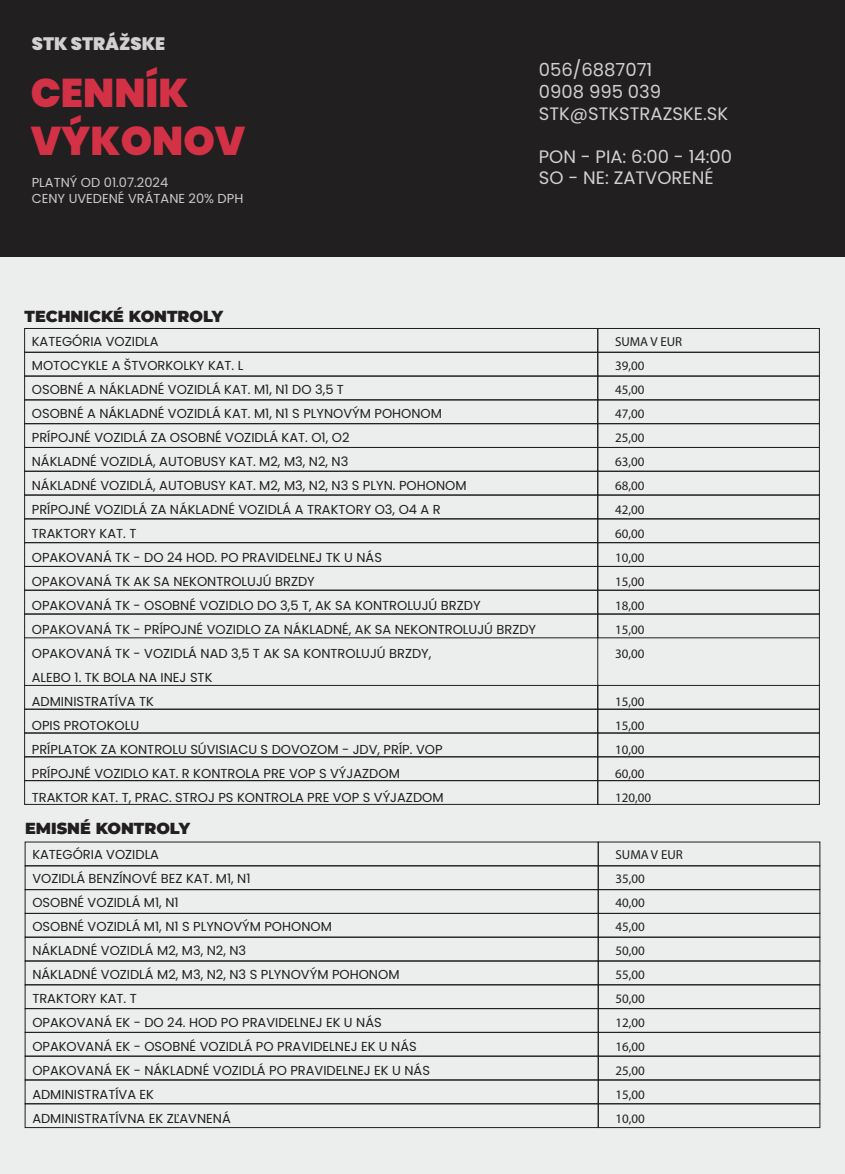
<style>
.page{position:relative;width:845px;height:1174px;background:#fff}
.page>*{position:absolute;margin:0;border:0;box-sizing:border-box;transform-origin:0 0}
.t1{font:900 40px/48px "Poppins";color:#d33146}
.t2{font:18px/21.6px "Poppins";color:#d2d1d1}
.t3{font:900 18px "Poppins";color:#d2d1d1}
.t4{font:900 16px "Montserrat";color:#211f1f}
.t5{font:13px/24px "Poppins";color:#211f1f}
.t6{font:13px/24px "Myriad Pro";color:#211f1f}
.t7{font:13px/15.6px "Poppins";color:#cbcbcb}
</style>
<div class="page">
<div style="left:0;top:0;width:845px;height:849px;background:#211f1f"></div>
<div style="left:0;top:257px;width:845px;height:916px;background:#eceded"></div>
<div style="left:24px;top:375px;width:574px;height:25px;border:1px solid #211f1f"></div>
<div style="left:597px;top:375px;width:223px;height:25px;border:1px solid #211f1f"></div>
<div style="left:24px;top:399px;width:574px;height:25px;border:1px solid #211f1f"></div>
<div style="left:597px;top:399px;width:223px;height:25px;border:1px solid #211f1f"></div>
<div style="left:24px;top:423px;width:574px;height:25px;border:1px solid #211f1f"></div>
<div style="left:597px;top:423px;width:223px;height:25px;border:1px solid #211f1f"></div>
<div style="left:24px;top:447px;width:574px;height:24px;border:1px solid #211f1f"></div>
<div style="left:597px;top:447px;width:223px;height:24px;border:1px solid #211f1f"></div>
<div style="left:24px;top:470px;width:574px;height:25px;border:1px solid #211f1f"></div>
<div style="left:597px;top:470px;width:223px;height:25px;border:1px solid #211f1f"></div>
<div style="left:24px;top:494px;width:574px;height:25px;border:1px solid #211f1f"></div>
<div style="left:597px;top:494px;width:223px;height:25px;border:1px solid #211f1f"></div>
<div style="left:24px;top:518px;width:574px;height:25px;border:1px solid #211f1f"></div>
<div style="left:597px;top:518px;width:223px;height:25px;border:1px solid #211f1f"></div>
<div style="left:24px;top:542px;width:574px;height:25px;border:1px solid #211f1f"></div>
<div style="left:597px;top:542px;width:223px;height:25px;border:1px solid #211f1f"></div>
<div style="left:24px;top:566px;width:574px;height:24px;border:1px solid #211f1f"></div>
<div style="left:597px;top:566px;width:223px;height:24px;border:1px solid #211f1f"></div>
<div style="left:24px;top:589px;width:574px;height:25px;border:1px solid #211f1f"></div>
<div style="left:597px;top:589px;width:223px;height:25px;border:1px solid #211f1f"></div>
<div style="left:24px;top:613px;width:574px;height:25px;border:1px solid #211f1f"></div>
<div style="left:597px;top:613px;width:223px;height:25px;border:1px solid #211f1f"></div>
<div style="left:24px;top:684px;width:574px;height:25px;border:1px solid #211f1f"></div>
<div style="left:597px;top:684px;width:223px;height:25px;border:1px solid #211f1f"></div>
<div style="left:24px;top:708px;width:574px;height:25px;border:1px solid #211f1f"></div>
<div style="left:597px;top:708px;width:223px;height:25px;border:1px solid #211f1f"></div>
<div style="left:24px;top:732px;width:574px;height:25px;border:1px solid #211f1f"></div>
<div style="left:597px;top:732px;width:223px;height:25px;border:1px solid #211f1f"></div>
<div style="left:24px;top:756px;width:574px;height:25px;border:1px solid #211f1f"></div>
<div style="left:597px;top:756px;width:223px;height:25px;border:1px solid #211f1f"></div>
<hr style="left:24px;top:637px;width:1px;height:48px;background:#211f1f">
<hr style="left:819px;top:637px;width:1px;height:48px;background:#211f1f">
<hr style="left:597px;top:637px;width:1px;height:48px;background:#211f1f">
<div style="left:24px;top:328px;width:574px;height:25px;border:1px solid #211f1f"></div>
<div style="left:597px;top:328px;width:223px;height:25px;border:1px solid #211f1f"></div>
<div style="left:24px;top:780px;width:574px;height:24px;border:1px solid #211f1f"></div>
<div style="left:597px;top:780px;width:223px;height:24px;border:1px solid #211f1f"></div>
<div style="left:25px;top:889px;width:574px;height:24px;border:1px solid #211f1f"></div>
<div style="left:598px;top:889px;width:222px;height:24px;border:1px solid #211f1f"></div>
<div style="left:25px;top:912px;width:574px;height:25px;border:1px solid #211f1f"></div>
<div style="left:598px;top:912px;width:222px;height:25px;border:1px solid #211f1f"></div>
<div style="left:25px;top:936px;width:574px;height:25px;border:1px solid #211f1f"></div>
<div style="left:598px;top:936px;width:222px;height:25px;border:1px solid #211f1f"></div>
<div style="left:25px;top:960px;width:574px;height:25px;border:1px solid #211f1f"></div>
<div style="left:598px;top:960px;width:222px;height:25px;border:1px solid #211f1f"></div>
<div style="left:25px;top:984px;width:574px;height:24px;border:1px solid #211f1f"></div>
<div style="left:598px;top:984px;width:222px;height:24px;border:1px solid #211f1f"></div>
<div style="left:25px;top:1007px;width:574px;height:25px;border:1px solid #211f1f"></div>
<div style="left:598px;top:1007px;width:222px;height:25px;border:1px solid #211f1f"></div>
<div style="left:25px;top:1031px;width:574px;height:25px;border:1px solid #211f1f"></div>
<div style="left:598px;top:1031px;width:222px;height:25px;border:1px solid #211f1f"></div>
<div style="left:25px;top:1055px;width:574px;height:25px;border:1px solid #211f1f"></div>
<div style="left:598px;top:1055px;width:222px;height:25px;border:1px solid #211f1f"></div>
<div style="left:25px;top:1079px;width:574px;height:25px;border:1px solid #211f1f"></div>
<div style="left:598px;top:1079px;width:222px;height:25px;border:1px solid #211f1f"></div>
<div style="left:25px;top:1103px;width:574px;height:24px;border:1px solid #211f1f"></div>
<div style="left:598px;top:1103px;width:222px;height:24px;border:1px solid #211f1f"></div>
<div style="left:25px;top:841px;width:574px;height:25px;border:1px solid #211f1f"></div>
<div style="left:598px;top:841px;width:222px;height:25px;border:1px solid #211f1f"></div>
<h2 class="t3" style="left:32px;top:33px;width:135px">STK STRÁŽSKE</h2>
<h1 class="t1" style="left:31px;top:69px;width:216px">CENNÍK<br>VÝKONOV</h1>
<p class="t7" style="left:32px;top:175px;width:213px">PLATNÝ OD 01.07.2024<br>CENY UVEDENÉ VRÁTANE 20% DPH</p>
<p class="t4" style="left:25px;top:304px;width:200px">TECHNICKÉ KONTROLY</p>
<h2 class="t2" style="left:539px;top:59px;width:191px">056/6887071<br>0908 995 039<br>STK@STKSTRAZSKE.SK</h2>
<h2 class="t2" style="left:539px;top:146px;width:195px">PON - PIA: 6:00 - 14:00<br>SO - NE: ZATVORENÉ</h2>
<p class="t5" style="left:32px;top:329px;width:506px">KATEGÓRIA VOZIDLA<br>MOTOCYKLE A ŠTVORKOLKY KAT. L<br>OSOBNÉ A NÁKLADNÉ VOZIDLÁ KAT. M1, N1 DO 3,5 T<br>OSOBNÉ A NÁKLADNÉ VOZIDLÁ KAT. M1, N1 S PLYNOVÝM POHONOM<br>PRÍPOJNÉ VOZIDLÁ ZA OSOBNÉ VOZIDLÁ KAT. O1, O2<br>NÁKLADNÉ VOZIDLÁ, AUTOBUSY KAT. M2, M3, N2, N3<br>NÁKLADNÉ VOZIDLÁ, AUTOBUSY KAT. M2, M3, N2, N3 S PLYN. POHONOM<br>PRÍPOJNÉ VOZIDLÁ ZA NÁKLADNÉ VOZIDLÁ A TRAKTORY O3, O4 A R<br>TRAKTORY KAT. T<br>OPAKOVANÁ TK - DO 24 HOD. PO PRAVIDELNEJ TK U NÁS<br>OPAKOVANÁ TK AK SA NEKONTROLUJÚ BRZDY<br>OPAKOVANÁ TK - OSOBNÉ VOZIDLO DO 3,5 T, AK SA KONTROLUJÚ BRZDY OPAKOVANÁ TK - PRÍPOJNÉ VOZIDLO ZA NÁKLADNÉ, AK SA NEKONTROLUJÚ BRZDY OPAKOVANÁ TK - VOZIDLÁ NAD 3,5 T AK SA KONTROLUJÚ BRZDY,<br>ALEBO 1. TK BOLA NA INEJ STK<br>ADMINISTRATÍVA TK<br>OPIS PROTOKOLU<br>PRÍPLATOK ZA KONTROLU SÚVISIACU S DOVOZOM - JDV, PRÍP. VOP<br>PRÍPOJNÉ VOZIDLO KAT. R KONTROLA PRE VOP S VÝJAZDOM<br>TRAKTOR KAT. T, PRAC. STROJ PS KONTROLA PRE VOP S VÝJAZDOM</p>
<p class="t6" style="left:615px;top:329px;width:69px">SUMA V EUR<br>39,00<br>45,00<br>47,00<br>25,00<br>63,00<br>68,00<br>42,00<br>60,00<br>10,00<br>15,00<br>18,00<br>15,00<br>30,00</p>
<p class="t6" style="left:615px;top:689px;width:38px">15,00<br>15,00<br>10,00<br>60,00<br>120,00</p>
<p class="t4" style="left:25px;top:816px;width:166px">EMISNÉ KONTROLY</p>
<p class="t5" style="left:32px;top:842px;width:399px">KATEGÓRIA VOZIDLA<br>VOZIDLÁ BENZÍNOVÉ BEZ KAT. M1, N1<br>OSOBNÉ VOZIDLÁ M1, N1<br>OSOBNÉ VOZIDLÁ M1, N1 S PLYNOVÝM POHONOM<br>NÁKLADNÉ VOZIDLÁ M2, M3, N2, N3<br>NÁKLADNÉ VOZIDLÁ M2, M3, N2, N3 S PLYNOVÝM POHONOM TRAKTORY KAT. T<br>OPAKOVANÁ EK - DO 24. HOD PO PRAVIDELNEJ EK U NÁS OPAKOVANÁ EK - OSOBNÉ VOZIDLÁ PO PRAVIDELNEJ EK U NÁS OPAKOVANÁ EK - NÁKLADNÉ VOZIDLÁ PO PRAVIDELNEJ EK U NÁS ADMINISTRATÍVA EK<br>ADMINISTRATÍVNA EK ZĽAVNENÁ</p>
<p class="t6" style="left:615px;top:842px;width:69px">SUMA V EUR<br>35,00<br>40,00<br>45,00<br>50,00<br>55,00<br>50,00<br>12,00<br>16,00<br>25,00<br>15,00<br>10,00</p>
</div>
